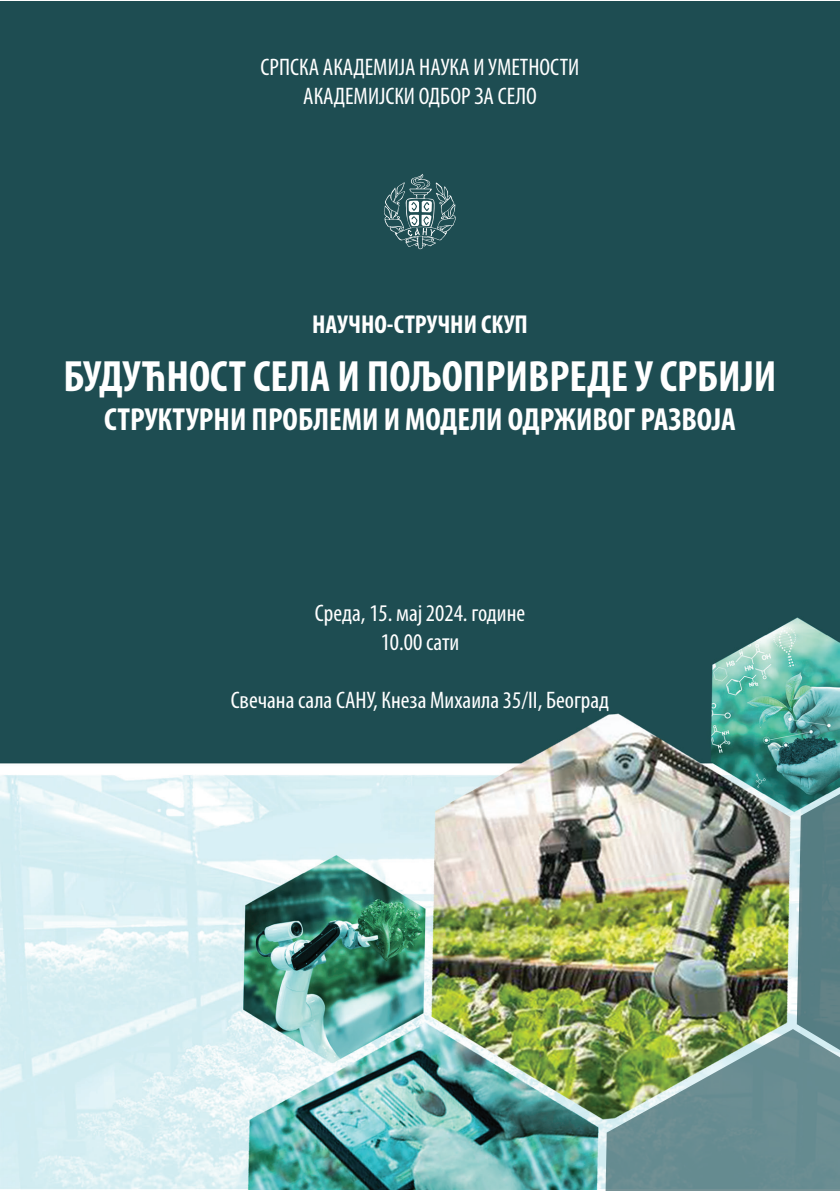
<style>
.page{position:relative;width:840px;height:1191px;background:#fff}
.page>*{position:absolute;margin:0;border:0;box-sizing:border-box;transform-origin:0 0}
.t1{font:700 condensed 44px "Myriad Pro";color:#fff}
.t2{font:700 condensed 32px "Myriad Pro";color:#fff}
.t3{font:700 condensed 26px "Myriad Pro";color:#fff}
.t4{font:condensed 24px/28.8px "Myriad Pro";color:#fff;text-align:center}
</style>
<div class="page">
<img style="left:0;top:2px;width:839px;height:1187px">
<svg style="left:383px;top:174px;width:72px;height:75px"></svg>
<img style="left:602px;top:714px;width:237px;height:477px">
<p class="t4" style="left:260px;top:52px;width:320px">СРПСКА АКАДЕМИЈА НАУКА И УМЕТНОСТИ<br>АКАДЕМИЈСКИ ОДБОР ЗА СЕЛО</p>
<p class="t3" style="left:312px;top:308px;width:217px">НАУЧНО-СТРУЧНИ СКУП</p>
<h1 class="t1" style="left:63px;top:349px;width:714px">БУДУЋНОСТ СЕЛА И ПОЉОПРИВРЕДЕ У СРБИЈИ</h1>
<h2 class="t2" style="left:104px;top:399px;width:633px">СТРУКТУРНИ ПРОБЛЕМИ И МОДЕЛИ ОДРЖИВОГ РАЗВОЈА</h2>
<p class="t4" style="left:314px;top:598px;width:212px">Среда, 15. мај 2024. године<br>10.00 сати</p>
<p class="t4" style="left:230px;top:685px;width:380px">Свечана сала САНУ, Кнеза Михаила 35/II, Београд</p>
</div>
